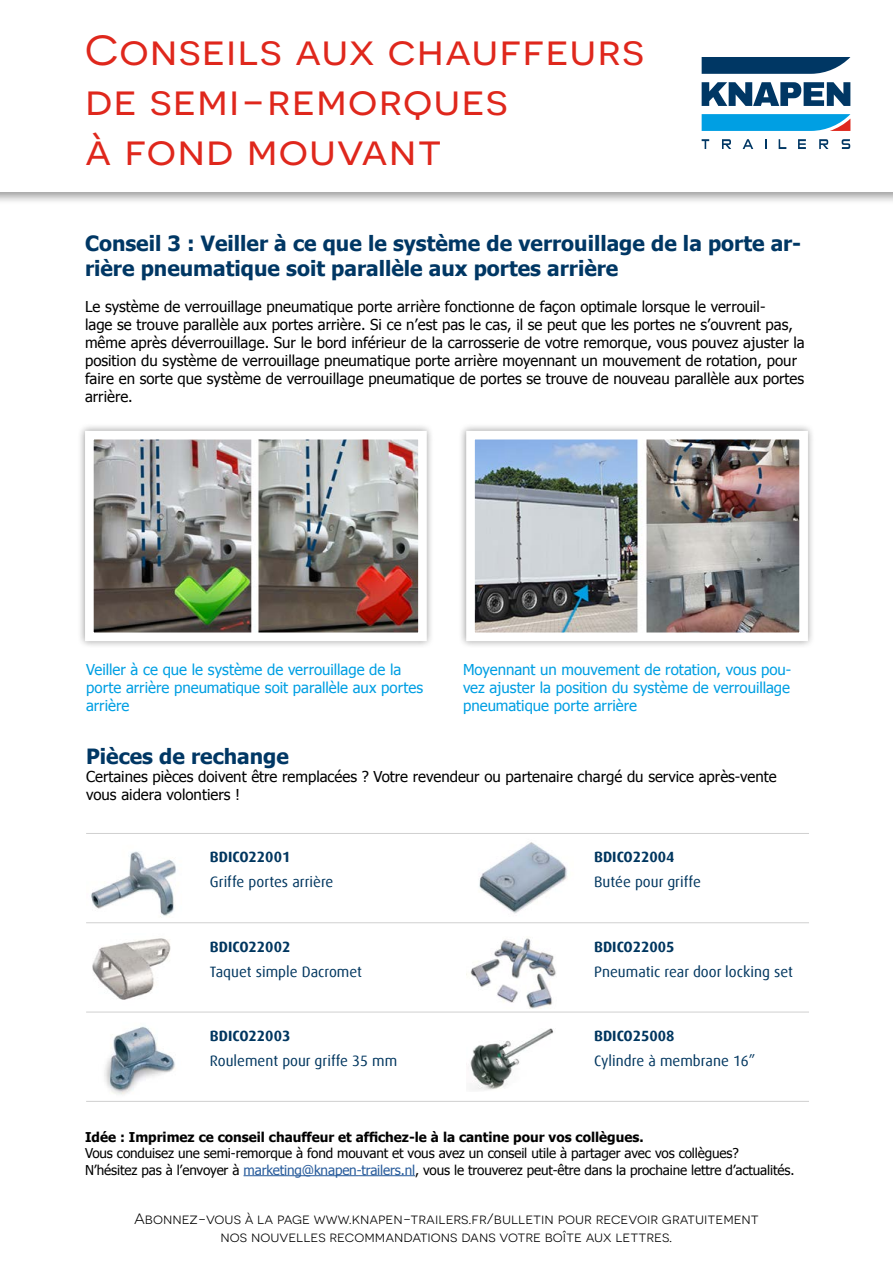
<style>
.page{position:relative;width:893px;height:1263px;background:#fff}
.page>*{position:absolute;margin:0;border:0;box-sizing:border-box;transform-origin:0 0}
.t1{font:42px/50.4px "Novecentosanswide";letter-spacing:.025em;color:#df271c;scale:1.05 1}
.t2{font:700 21px/25.2px "Tahoma";color:#003764}
.t3{font:15px/18px "Tahoma";color:#000}
.t4{font:15px/18px "Tahoma";color:#009fe3}
.t5{font:15px/18px "Novecentosanswide";color:#000;text-align:center}
.t6{font:15px "Dax Offc Pro";color:#00365f}
.t7{font:700 14.85px "Dax Offc Pro";color:#00365f}
.t8{font:13.5px/16.2px "Tahoma";letter-spacing:-.01em;color:#000}
.t9{font:700 13.5px "Tahoma";color:#000}
.s1{color:#275b9b}
</style>
<div class="page">
<div style="left:0;top:0;width:893px;height:205px;background:#000;opacity:.4"></div>
<div style="left:0;top:0;width:893px;height:191px;background:#fff"></div>
<svg style="left:702px;top:57px;width:148px;height:17px;background:#174972"></svg>
<svg style="left:702px;top:114px;width:148px;height:17px;background:#159edc"></svg>
<svg style="left:702px;top:82px;width:148px;height:24px"></svg>
<svg style="left:702px;top:139px;width:7px;height:10px"></svg>
<svg style="left:743px;top:139px;width:10px;height:10px"></svg>
<svg style="left:779px;top:139px;width:7px;height:10px"></svg>
<svg style="left:798px;top:139px;width:8px;height:10px"></svg>
<svg style="left:819px;top:139px;width:9px;height:10px"></svg>
<svg style="left:842px;top:139px;width:8px;height:10px"></svg>
<svg style="left:722px;top:139px;width:9px;height:10px"></svg>
<img style="left:104px;top:1026px;width:71px;height:69px">
<img style="left:92px;top:938px;width:79px;height:62px">
<img style="left:91px;top:851px;width:85px;height:66px">
<img style="left:466px;top:938px;width:93px;height:74px">
<img style="left:470px;top:1028px;width:84px;height:62px">
<img style="left:479px;top:842px;width:88px;height:72px">
<div style="left:77px;top:423px;width:358px;height:226px;background:#f8f8f8"></div>
<img style="left:81px;top:427px;width:349px;height:218px">
<div style="left:458px;top:423px;width:358px;height:226px;background:#f8f8f8"></div>
<img style="left:462px;top:427px;width:349px;height:218px">
<hr style="left:86px;top:833px;width:723px;height:1px;background:#d0d0d0">
<hr style="left:86px;top:922px;width:723px;height:1px;background:#d0d0d0">
<hr style="left:86px;top:1012px;width:723px;height:1px;background:#d0d0d0">
<hr style="left:86px;top:1101px;width:723px;height:1px;background:#d0d0d0">
<hr style="left:244px;top:1175px;width:171px;height:1px;background:#275b9b">
<h1 class="t1" style="left:85px;top:24px;width:534px">Conseils aux chauffeurs de semi-remorques<br>à fond mouvant</h1>
<h2 class="t2" style="left:85px;top:229px;width:718px">Conseil 3 : Veiller à ce que le système de verrouillage de la porte ar&shy;rière pneumatique soit parallèle aux portes arrière</h2>
<p class="t3" style="left:85px;top:297px;width:721px">Le système de verrouillage pneumatique porte arrière fonctionne de façon optimale lorsque le verrouil-<br>lage se trouve parallèle aux portes arrière. Si ce n’est pas le cas, il se peut que les portes ne s’ouvrent pas, même après déverrouillage. Sur le bord inférieur de la carrosserie de votre remorque, vous pouvez ajuster la position du système de verrouillage pneumatique porte arrière moyennant un mouvement de rotation, pour faire en sorte que système de verrouillage pneumatique de portes se trouve de nouveau parallèle aux portes arrière.</p>
<p class="t4" style="left:86px;top:660px;width:339px">Veiller à ce que le système de verrouillage de la porte arrière pneumatique soit parallèle aux portes arrière</p>
<p class="t4" style="left:463px;top:660px;width:330px;text-align:justify">Moyennant un mouvement de rotation, vous pou&shy;vez ajuster la position du système de verrouillage pneumatique porte arrière</p>
<h2 class="t2" style="left:86px;top:742px;width:204px">Pièces de rechange</h2>
<p class="t3" style="left:86px;top:767px;width:692px">Certaines pièces doivent être remplacées ? Votre revendeur ou partenaire chargé du service après-vente vous aidera volontiers !</p>
<p class="t7" style="left:210px;top:847px;width:82px">BDICO22001</p>
<p class="t7" style="left:594px;top:847px;width:82px">BDICO22004</p>
<p class="t6" style="left:210px;top:872px;width:125px">Griffe portes arrière</p>
<p class="t6" style="left:594px;top:872px;width:108px">Butée pour griffe</p>
<p class="t7" style="left:210px;top:937px;width:82px">BDICO22002</p>
<p class="t7" style="left:594px;top:937px;width:82px">BDICO22005</p>
<p class="t6" style="left:210px;top:962px;width:154px">Taquet simple Dacromet</p>
<p class="t6" style="left:594px;top:962px;width:200px">Pneumatic rear door locking set</p>
<p class="t7" style="left:210px;top:1026px;width:82px">BDICO22003</p>
<p class="t7" style="left:594px;top:1026px;width:82px">BDICO25008</p>
<p class="t6" style="left:210px;top:1051px;width:189px">Roulement pour griffe 35 mm</p>
<p class="t6" style="left:594px;top:1051px;width:163px">Cylindre à membrane 16”</p>
<p class="t9" style="left:85px;top:1128px;width:560px">Idée : Imprimez ce conseil chauffeur et affichez-le à la cantine pour vos collègues.</p>
<p class="t8" style="left:85px;top:1145px;width:711px">Vous conduisez une semi-remorque à fond mouvant et vous avez un conseil utile à partager avec vos collègues?<br>N’hésitez pas à l’envoyer à <span class="s1">marketing@knapen-trailers.nl</span>, vous le trouverez peut-être dans la prochaine lettre d’actualités.</p>
<p class="t5" style="left:134px;top:1209px;width:626px">Abonnez-vous à la page www.knapen-trailers.fr/bulletin pour recevoir gratuitement nos nouvelles recommandations dans votre boîte aux lettres.</p>
</div>
